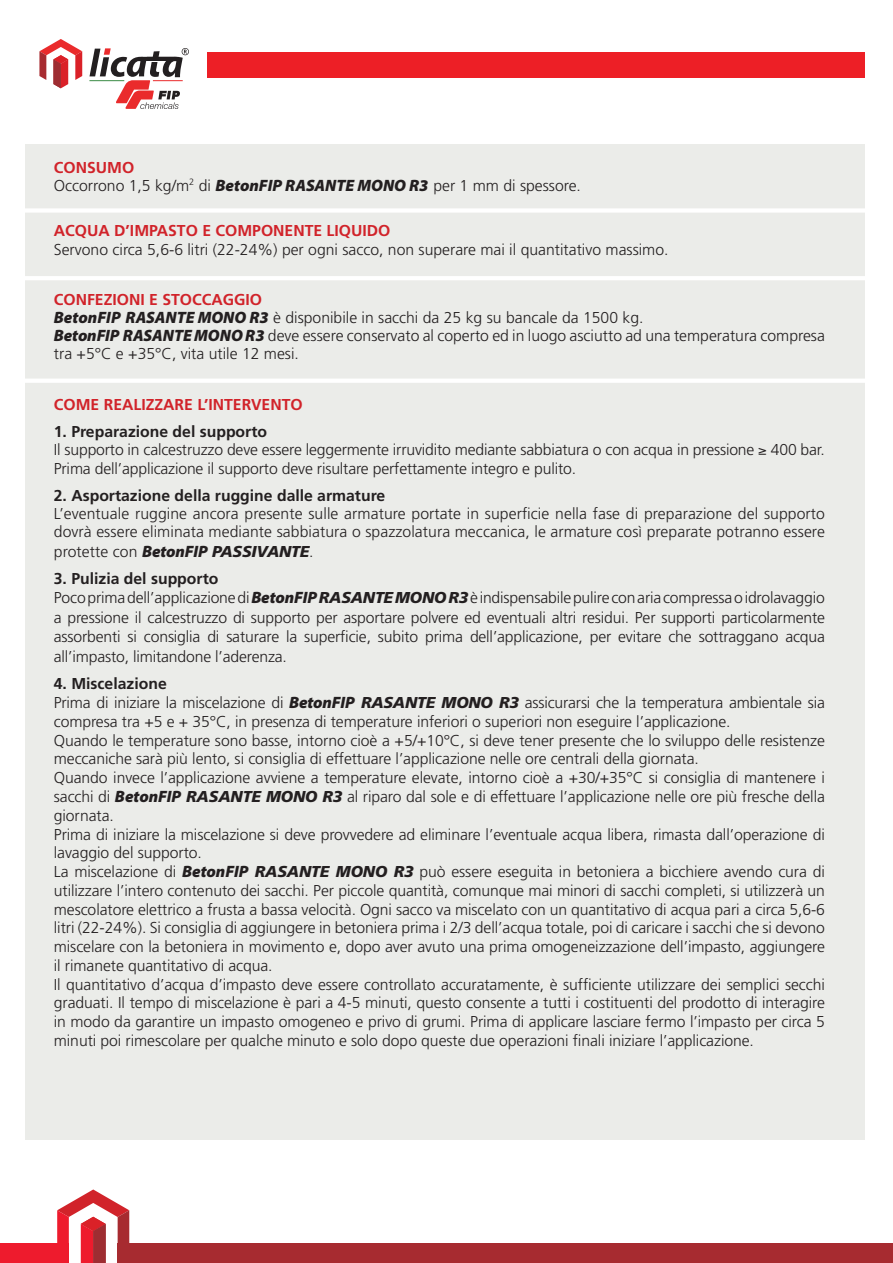
<style>
.page{position:relative;width:893px;height:1263px;background:#fff}
.page>*{position:absolute;margin:0;border:0;box-sizing:border-box;transform-origin:0 0}
.t1{font:300 15.75px/18.8px "Frutiger";letter-spacing:-.005em;color:#231f20}
.t2{font:700 15.75px "Frutiger";color:#231f20}
.t3{font:700 15.75px "Frutiger";color:#d1232a}
.s1{font-weight:700;color:#d1232a}
.s2{font-family:"Myriad Pro";font-weight:900;font-style:italic;font-size:16.5px}
.s3{font-weight:900;font-style:italic}
.s4{font-weight:700}
</style>
<div class="page">
<svg style="left:39px;top:39px;width:43px;height:49px"></svg>
<hr style="left:89px;top:80px;width:35px;height:1px;background:#3b8c45">
<svg style="left:90px;top:48px;width:99px;height:61px"></svg>
<div style="left:118px;top:1244px;width:770px;height:19px;background:#a72b30"></div>
<div style="left:888px;top:1244px;width:5px;height:19px;background:#a72b30"></div>
<svg style="left:57px;top:1189px;width:72px;height:74px"></svg>
<div style="left:0;top:1244px;width:69px;height:19px;background:#ee1b2d"></div>
<div style="left:26px;top:145px;width:839px;height:995px;background:#ebece9"></div>
<div style="left:12px;top:208px;width:863px;height:5px;background:#fff"></div>
<hr style="left:12px;top:276px;width:863px;height:4px;background:#fff">
<hr style="left:12px;top:379px;width:863px;height:4px;background:#fff">
<div style="left:208px;top:52px;width:657px;height:26px;background:#ed1f26"></div>
<p class="t1" style="left:54px;top:158px;width:529px;line-height:18px"><span class="s1">CONSUMO<br></span>Occorrono 1,5 kg/m<sup>2</sup> di <span class="s2">BetonFIP RASANTE MONO R3</span> per 1 mm di spessore.</p>
<p class="t3" style="left:54px;top:221px;width:338px">ACQUA D’IMPASTO E COMPONENTE LIQUIDO</p>
<p class="t1" style="left:54px;top:240px;width:616px">Servono circa 5,6-6 litri (22-24%) per ogni sacco, non superare mai il quantitativo massimo.</p>
<p class="t1" style="left:54px;top:290px;width:773px;line-height:18px"><span class="s1">CONFEZIONI E STOCCAGGIO<br></span><span class="s2">BetonFIP RASANTE MONO R3</span> è disponibile in sacchi da 25 kg su bancale da 1500 kg.<br><span class="s2">BetonFIP RASANTE MONO R3</span> deve essere conservato al coperto ed in luogo asciutto ad una temperatura compresa tra +5°C e +35°C, vita utile 12 mesi.</p>
<p class="t3" style="left:54px;top:395px;width:250px">COME REALIZZARE L’INTERVENTO</p>
<p class="t2" style="left:54px;top:422px;width:215px">1. Preparazione del supporto</p>
<p class="t1" style="left:54px;top:441px;width:773px">Il supporto in calcestruzzo deve essere leggermente irruvidito mediante sabbiatura o con acqua in pressione 400 bar.<br>Prima dell’applicazione il supporto deve risultare perfettamente integro e pulito.</p>
<p class="t2" style="left:54px;top:486px;width:333px">2. Asportazione della ruggine dalle armature</p>
<p class="t1" style="left:54px;top:505px;width:773px;line-height:18px">L’eventuale ruggine ancora presente sulle armature portate in superficie nella fase di preparazione del supporto dovrà essere eliminata mediante sabbiatura o spazzolatura meccanica, le armature così preparate potranno essere</p>
<p class="t1" style="left:54px;top:542px;width:261px">protette con <span class="s2">BetonFIP</span> <span class="s3">PASSIVANTE</span>.</p>
<p class="t1" style="left:54px;top:568px;width:773px;line-height:19.5px"><span class="s4">3. Pulizia del supporto<br></span>Poco prima dell’applicazione di <span class="s2">BetonFIP</span><span class="s3">RASANTE MONO R3</span> è indispensabile pulire con aria compressa o idrolavaggio a pressione il calcestruzzo di supporto per asportare polvere ed eventuali altri residui. Per supporti particolarmente assorbenti si consiglia di saturare la superficie, subito prima dell’applicazione, per evitare che sottraggano acqua all’impasto, limitandone l’aderenza.</p>
<p class="t1" style="left:54px;top:674px;width:773px"><span class="s4">4. Miscelazione<br></span>Prima di iniziare la miscelazione di <span class="s2">BetonFIP</span> <span class="s3">RASANTE MONO R3</span> assicurarsi che la temperatura ambientale sia compresa tra +5 e + 35°C, in presenza di temperature inferiori o superiori non eseguire l’applicazione.<br>Quando le temperature sono basse, intorno cioè a +5/+10°C, si deve tener presente che lo sviluppo delle resistenze meccaniche sarà più lento, si consiglia di effettuare l’applicazione nelle ore centrali della giornata.<br>Quando invece l’applicazione avviene a temperature elevate, intorno cioè a +30/+35°C si consiglia di mantenere i sacchi di <span class="s2">BetonFIP</span> <span class="s3">RASANTE MONO R3</span> al riparo dal sole e di effettuare l’applicazione nelle ore più fresche della giornata.<br>Prima di iniziare la miscelazione si deve provvedere ad eliminare l’eventuale acqua libera, rimasta dall’operazione di lavaggio del supporto.<br>La miscelazione di <span class="s2">BetonFIP</span> <span class="s3">RASANTE MONO R3</span> può essere eseguita in betoniera a bicchiere avendo cura di utilizzare l’intero contenuto dei sacchi. Per piccole quantità, comunque mai minori di sacchi completi, si utilizzerà un mescolatore elettrico a frusta a bassa velocità. Ogni sacco va miscelato con un quantitativo di acqua pari a circa 5,6-6 litri (22-24%). Si consiglia di aggiungere in betoniera prima i 2/3 dell’acqua totale, poi di caricare i sacchi che si devono miscelare con la betoniera in movimento e, dopo aver avuto una prima omogeneizzazione dell’impasto, aggiungere il rimanete quantitativo di acqua.<br>Il quantitativo d’acqua d’impasto deve essere controllato accuratamente, è sufficiente utilizzare dei semplici secchi graduati. Il tempo di miscelazione è pari a 4-5 minuti, questo consente a tutti i costituenti del prodotto di interagire in modo da garantire un impasto omogeneo e privo di grumi. Prima di applicare lasciare fermo l’impasto per circa 5 minuti poi rimescolare per qualche minuto e solo dopo queste due operazioni finali iniziare l’applicazione.</p>
</div>
